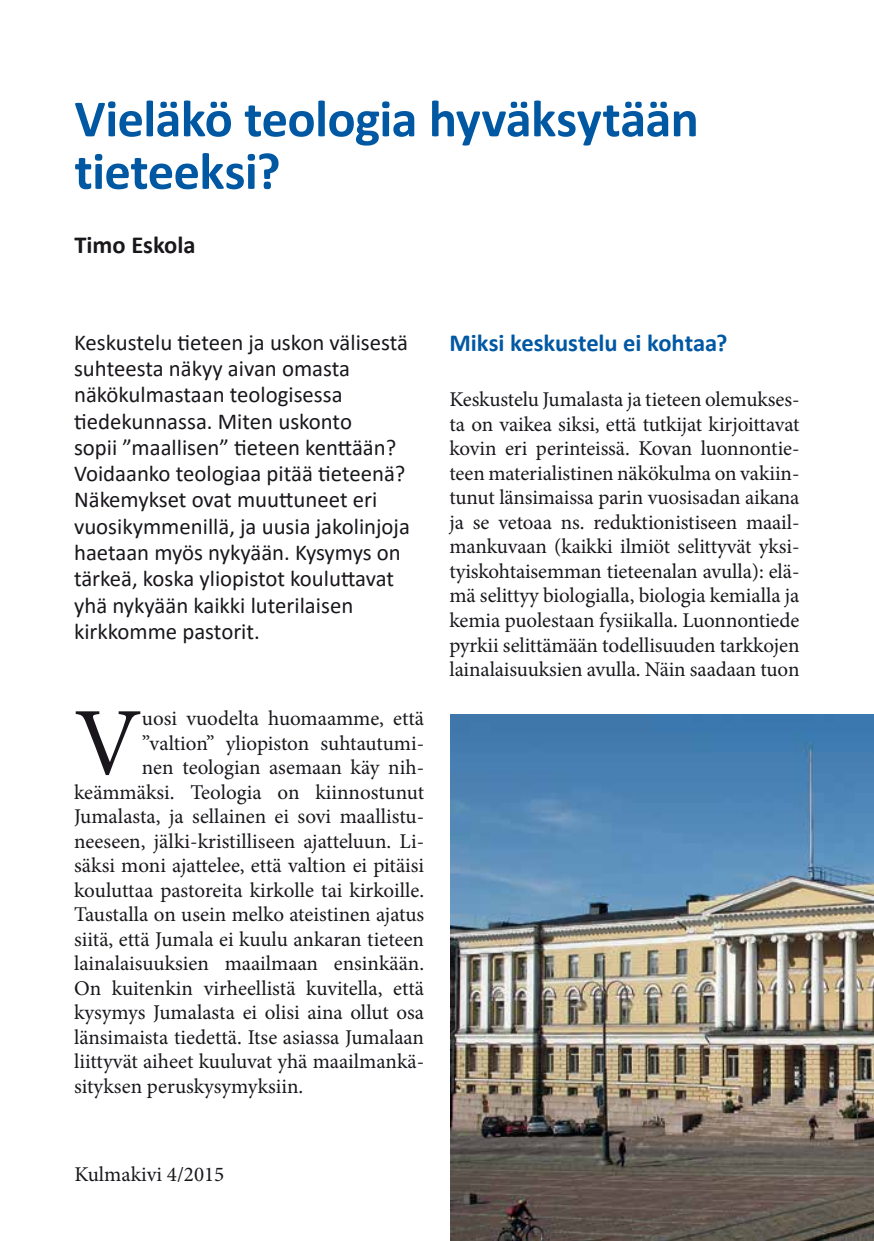
<style>
.page{position:relative;width:874px;height:1241px;background:#fff}
.page>*{position:absolute;margin:0;border:0;box-sizing:border-box;transform-origin:0 0}
.t1{font:96.42px "Minion Pro";color:#1a171c}
.t2{font:700 52.5px/52.5px "Calibri";letter-spacing:-.01em;color:#0058a3}
.t3{font:700 24.5px "Calibri";letter-spacing:-.005em;color:#0058a3}
.t4{font:700 24.5px "Calibri";color:#1a171c}
.t5{font:22.75px/26.2px "Calibri";color:#1a171c}
.t6{font:21px/24.5px "Minion Pro";color:#1a171c;text-align:justify}
</style>
<div class="page">
<img style="left:450px;top:714px;width:423px;height:526px">
<h2 class="t2" style="left:74px;top:91px;width:625px">Vieläkö teologia hyväksytään tieteeksi?</h2>
<p class="t4" style="left:74px;top:227px;width:122px">Timo Eskola</p>
<p class="t5" style="left:74px;top:328px;width:337px">Keskustelu tieteen ja uskon välisestä suhteesta näkyy aivan omasta näkökulmastaan teologisessa tiedekunnassa. Miten uskonto<br>sopii ”maallisen” tieteen kenttään?<br>Voidaanko teologiaa pitää tieteenä?<br>Näkemykset ovat muuttuneet eri vuosikymmenillä, ja uusia jakolinjoja haetaan myös nykyään. Kysymys on tärkeä, koska yliopistot kouluttavat yhä nykyään kaikki luterilaisen kirkkomme pastorit.</p>
<h1 class="t1" style="left:74px;top:678px;width:69px">V</h1>
<p class="t6" style="left:142px;top:706px;width:283px">uosi vuodelta huomaamme, että</p>
<p class="t6" style="left:142px;top:730px;width:283px">”valtion” yliopiston suhtautumi-</p>
<p class="t6" style="left:142px;top:755px;width:283px">nen teologian asemaan käy nih-</p>
<p class="t6" style="left:74px;top:779px;width:351px">keämmäksi. Teologia on kiinnostunut</p>
<p class="t6" style="left:74px;top:804px;width:351px">Jumalasta, ja sellainen ei sovi maallistu-</p>
<p class="t6" style="left:74px;top:828px;width:351px">neeseen, jälki-kristilliseen ajatteluun. Li-</p>
<p class="t6" style="left:74px;top:853px;width:351px">säksi moni ajattelee, että valtion ei pitäisi</p>
<p class="t6" style="left:74px;top:877px;width:351px">kouluttaa pastoreita kirkolle tai kirkoille.</p>
<p class="t6" style="left:74px;top:902px;width:351px">Taustalla on usein melko ateistinen ajatus</p>
<p class="t6" style="left:74px;top:926px;width:351px">siitä, että Jumala ei kuulu ankaran tieteen</p>
<p class="t6" style="left:74px;top:951px;width:351px">lainalaisuuksien maailmaan ensinkään.</p>
<p class="t6" style="left:74px;top:975px;width:351px">On kuitenkin virheellistä kuvitella, että</p>
<p class="t6" style="left:74px;top:1000px;width:351px">kysymys Jumalasta ei olisi aina ollut osa</p>
<p class="t6" style="left:74px;top:1024px;width:351px">länsimaista tiedettä. Itse asiassa Jumalaan</p>
<p class="t6" style="left:74px;top:1049px;width:351px">liittyvät aiheet kuuluvat yhä maailmankä-</p>
<p class="t6" style="left:74px;top:1073px;width:231px">sityksen peruskysymyksiin.</p>
<p class="t3" style="left:449px;top:325px;width:279px">Miksi keskustelu ei kohtaa?</p>
<p class="t6" style="left:449px;top:387px;width:351px">Keskustelu Jumalasta ja tieteen olemukses&shy;ta on vaikea siksi, että tutkijat kirjoittavat kovin eri perinteissä. Kovan luonnontie&shy;teen materialistinen näkökulma on vakiin&shy;tunut länsimaissa parin vuosisadan aikana ja se vetoaa ns. reduktionistiseen maail&shy;mankuvaan (kaikki ilmiöt selittyvät yksi&shy;tyiskohtaisemman tieteenalan avulla): elä&shy;mä selittyy biologialla, biologia kemialla ja kemia puolestaan fysiikalla. Luonnontiede pyrkii selittämään todellisuuden tarkkojen lainalaisuuksien avulla. Näin saadaan tuon</p>
<p class="t6" style="left:74px;top:1161px;width:151px">Kulmakivi 4/2015</p>
</div>
